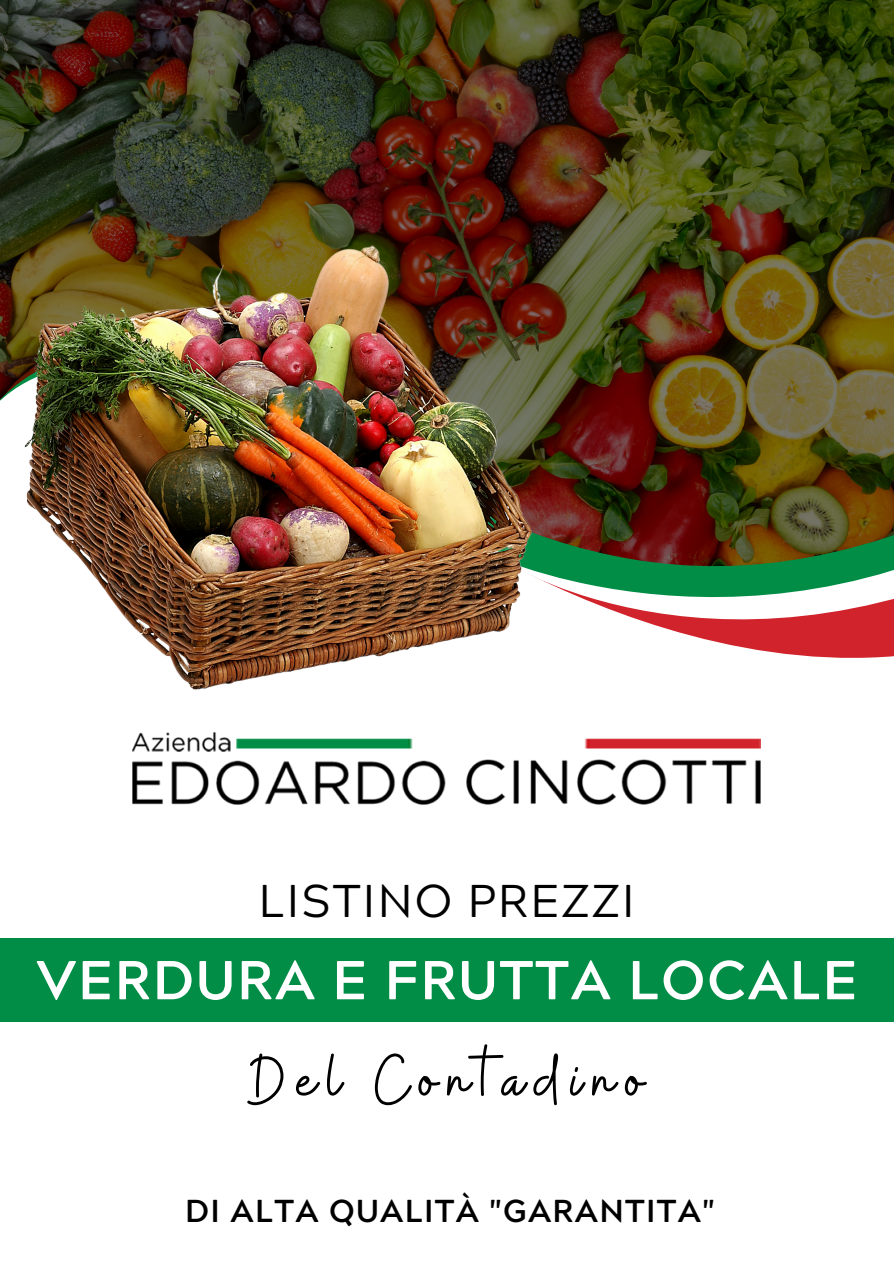
<style>
.page{position:relative;width:894px;height:1264px;background:#fff}
.page>*{position:absolute;margin:0;border:0;box-sizing:border-box;transform-origin:0 0}
.t1{font:71.85px "Buffalo";letter-spacing:.135em;color:#000}
.t2{font:700 54.6px "Acherus Grotesque";letter-spacing:.03em;color:#fff}
.t3{font:45.9px "Acherus Grotesque";letter-spacing:.04em;color:#000}
.t4{font:700 31.65px "Acherus Grotesque";letter-spacing:.04em;color:#000}
</style>
<div class="page">
<img style="left:0;top:0;width:893px;height:278px">
<svg style="left:0;top:278px;width:893px;height:380px"></svg>
<img style="left:132px;top:732px;width:629px;height:73px">
<div style="left:0;top:938px;width:893px;height:83px;background:#018d46"></div>
<img style="left:17px;top:198px;width:552px;height:492px">
<h3 class="t3" style="left:258px;top:882px;width:378px">LISTINO PREZZI</h3>
<p class="t2" style="left:36px;top:958px;width:822px">VERDURA E FRUTTA LOCALE</p>
<h2 class="t1" style="left:250px;top:1033px;width:395px">Del Contadino</h2>
<h1 class="t4" style="left:185px;top:1197px;width:531px">DI ALTA QUALITÀ "GARANTITA"</h1>
</div>
